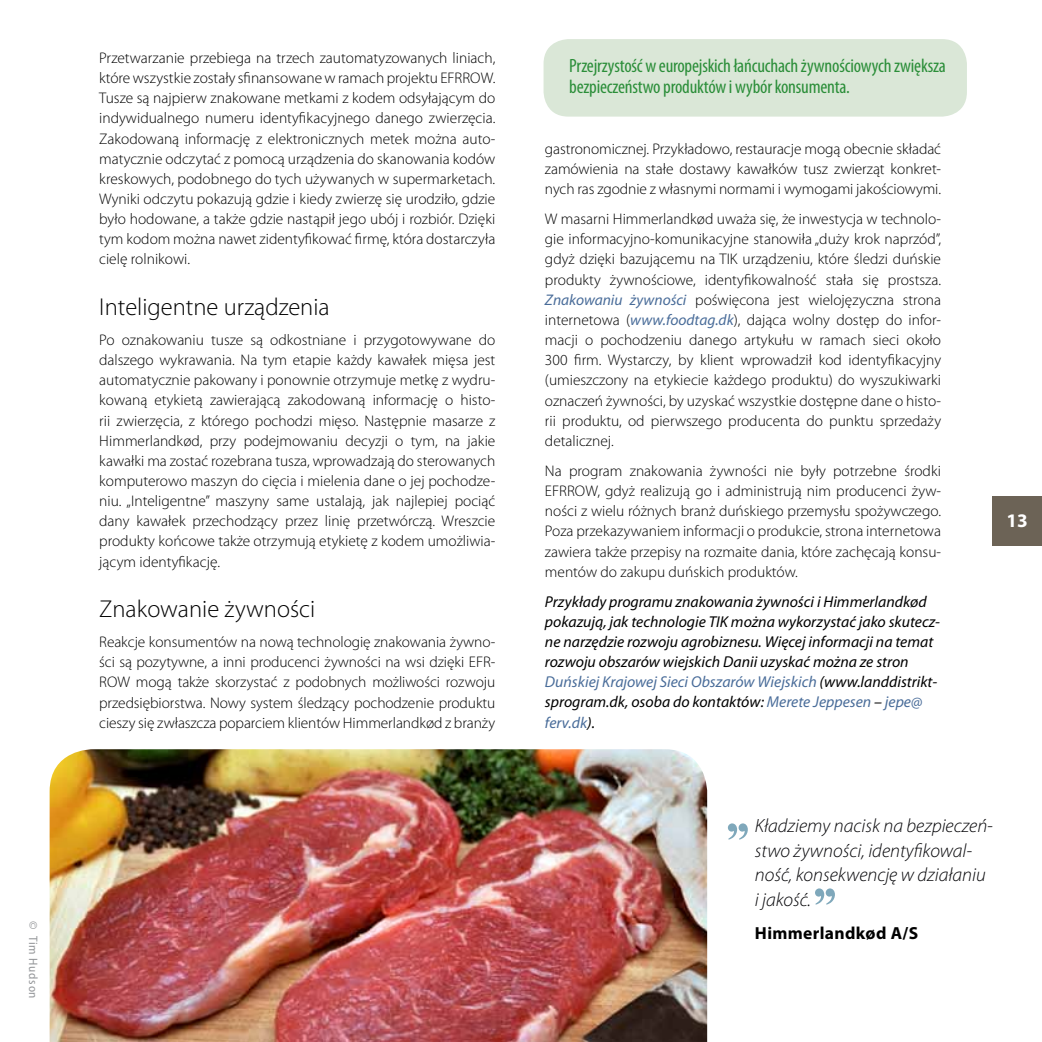
<style>
.page{position:relative;width:1042px;height:1042px;background:#fff}
.page>*{position:absolute;margin:0;border:0;box-sizing:border-box;transform-origin:0 0}
.t1{font:700 52.5px "Nimbus Rom DGR";color:#7fa8bb}
.t2{font:300 24.5px "Myriad Pro";color:#000}
.t3{font:condensed 19.25px/21px "Myriad Pro";letter-spacing:-.01em;color:#2b8e39}
.t4{font:italic 300 19.25px/24.5px "Myriad Pro";color:#060609}
.t5{font:700 19.25px "Myriad Pro";color:#fff}
.t6{font:700 17.5px "Myriad Pro";letter-spacing:.02em;color:#000}
.t7{font:italic 15.75px/20.1px "Myriad Pro";color:#000}
.t8{font:300 15.4px/20.1px "Myriad Pro";color:#000;text-align:justify}
.t9{font:semi-condensed 12.25px "Myriad Pro";letter-spacing:.06em;color:#939598}
.s1{font-weight:400;font-style:italic;color:#496c99}
.s2{color:#496c99}
</style>
<div class="page">
<div style="left:543px;top:39px;width:424px;height:78px;background:#dae7d7;border-radius:25px"></div>
<div style="left:992px;top:496px;width:50px;height:50px;background:#6c6356"></div>
<img style="left:50px;top:749px;width:657px;height:293px">
<p class="t9" style="left:40px;top:920px;width:79px;rotate:90deg">© Tim Hudson</p>
<p class="t8" style="left:99px;top:48px;width:398px">Przetwarzanie przebiega na trzech zautomatyzowanych liniach, które wszystkie zostały sfinansowane w ramach projektu EFRROW.<br>Tusze są najpierw znakowane metkami z kodem odsyłającym do indywidualnego numeru identyfikacyjnego danego zwierzęcia.<br>Zakodowaną informację z elektronicznych metek można auto&shy;matycznie odczytać z pomocą urządzenia do skanowania kodów kreskowych, podobnego do tych używanych w supermarketach.<br>Wyniki odczytu pokazują gdzie i kiedy zwierzę się urodziło, gdzie było hodowane, a także gdzie nastąpił jego ubój i rozbiór. Dzięki tym kodom można nawet zidentyfikować firmę, która dostarczyła cielę rolnikowi.</p>
<h2 class="t2" style="left:99px;top:293px;width:232px">Inteligentne urządzenia</h2>
<p class="t8" style="left:99px;top:330px;width:398px">Po oznakowaniu tusze są odkostniane i przygotowywane do dalszego wykrawania. Na tym etapie każdy kawałek mięsa jest automatycznie pakowany i ponownie otrzymuje metkę z wydru&shy;kowaną etykietą zawierającą zakodowaną informację o histo&shy;rii zwierzęcia, z którego pochodzi mięso. Następnie masarze z Himmerlandkød, przy podejmowaniu decyzji o tym, na jakie kawałki ma zostać rozebrana tusza, wprowadzają do sterowanych komputerowo maszyn do cięcia i mielenia dane o jej pochodze&shy;niu. „Inteligentne” maszyny same ustalają, jak najlepiej pociąć dany kawałek przechodzący przez linię przetwórczą. Wreszcie produkty końcowe także otrzymują etykietę z kodem umożliwia&shy;jącym identyfikację.</p>
<h2 class="t2" style="left:99px;top:595px;width:218px">Znakowanie żywności</h2>
<p class="t8" style="left:99px;top:632px;width:398px">Reakcje konsumentów na nową technologię znakowania żywno&shy;ści są pozytywne, a inni producenci żywności na wsi dzięki EFR-ROW mogą także skorzystać z podobnych możliwości rozwoju przedsiębiorstwa. Nowy system śledzący pochodzenie produktu cieszy się zwłaszcza poparciem klientów Himmerlandkød z branży</p>
<p class="t3" style="left:569px;top:54px;width:378px">Przejrzystość w europejskich łańcuchach żywnościowych zwiększa bezpieczeństwo produktów i wybór konsumenta.</p>
<p class="t8" style="left:545px;top:139px;width:398px">gastronomicznej. Przykładowo, restauracje mogą obecnie składać zamówienia na stałe dostawy kawałków tusz zwierząt konkret&shy;nych ras zgodnie z własnymi normami i wymogami jakościowymi.</p>
<p class="t8" style="left:545px;top:209px;width:398px">W masarni Himmerlandkød uważa się, że inwestycja w technolo&shy;gie informacyjno-komunikacyjne stanowiła „duży krok naprzód”, gdyż dzięki bazującemu na TIK urządzeniu, które śledzi duńskie produkty żywnościowe, identyfikowalność stała się prostsza.<br><span class="s1">Znakowaniu żywności</span> poświęcona jest wielojęzyczna strona internetowa (<span class="s1">www.foodtag.dk</span>), dająca wolny dostęp do infor&shy;macji o pochodzeniu danego artykułu w ramach sieci około 300 firm. Wystarczy, by klient wprowadził kod identyfikacyjny (umieszczony na etykiecie każdego produktu) do wyszukiwarki oznaczeń żywności, by uzyskać wszystkie dostępne dane o histo&shy;rii produktu, od pierwszego producenta do punktu sprzedaży detalicznej.</p>
<p class="t8" style="left:545px;top:461px;width:398px">Na program znakowania żywności nie były potrzebne środki EFRROW, gdyż realizują go i administrują nim producenci żyw&shy;ności z wielu różnych branż duńskiego przemysłu spożywczego.<br>Poza przekazywaniem informacji o produkcie, strona internetowa zawiera także przepisy na rozmaite dania, które zachęcają konsu&shy;mentów do zakupu duńskich produktów.</p>
<p class="t7" style="left:545px;top:591px;width:397px">Przykłady programu znakowania żywności i Himmerlandkød pokazują, jak technologie TIK można wykorzystać jako skutecz&shy;ne narzędzie rozwoju agrobiznesu. Więcej informacji na temat rozwoju obszarów wiejskich Danii uzyskać można ze stron <span class="s2">Duńskiej Krajowej Sieci Obszarów Wiejskich</span> (www.landdistrikt&shy;sprogram.dk, osoba do kontaktów: <span class="s2">Merete Jeppesen</span> – <span class="s2">jepe@ ferv.dk</span>).</p>
<p class="t5" style="left:1006px;top:508px;width:23px">13</p>
<p class="t4" style="left:755px;top:814px;width:240px">Kładziemy nacisk na bezpieczeń&shy;stwo żywności, identyfikowal&shy;ność, konsekwencję w działaniu i jakość.</p>
<p class="t6" style="left:755px;top:922px;width:165px">Himmerlandkød A/S</p>
<h1 class="t1" style="left:751px;top:849px;width:28px;rotate:-180deg">“</h1>
<h1 class="t1" style="left:838px;top:914px;width:28px;rotate:-180deg">“</h1>
</div>
